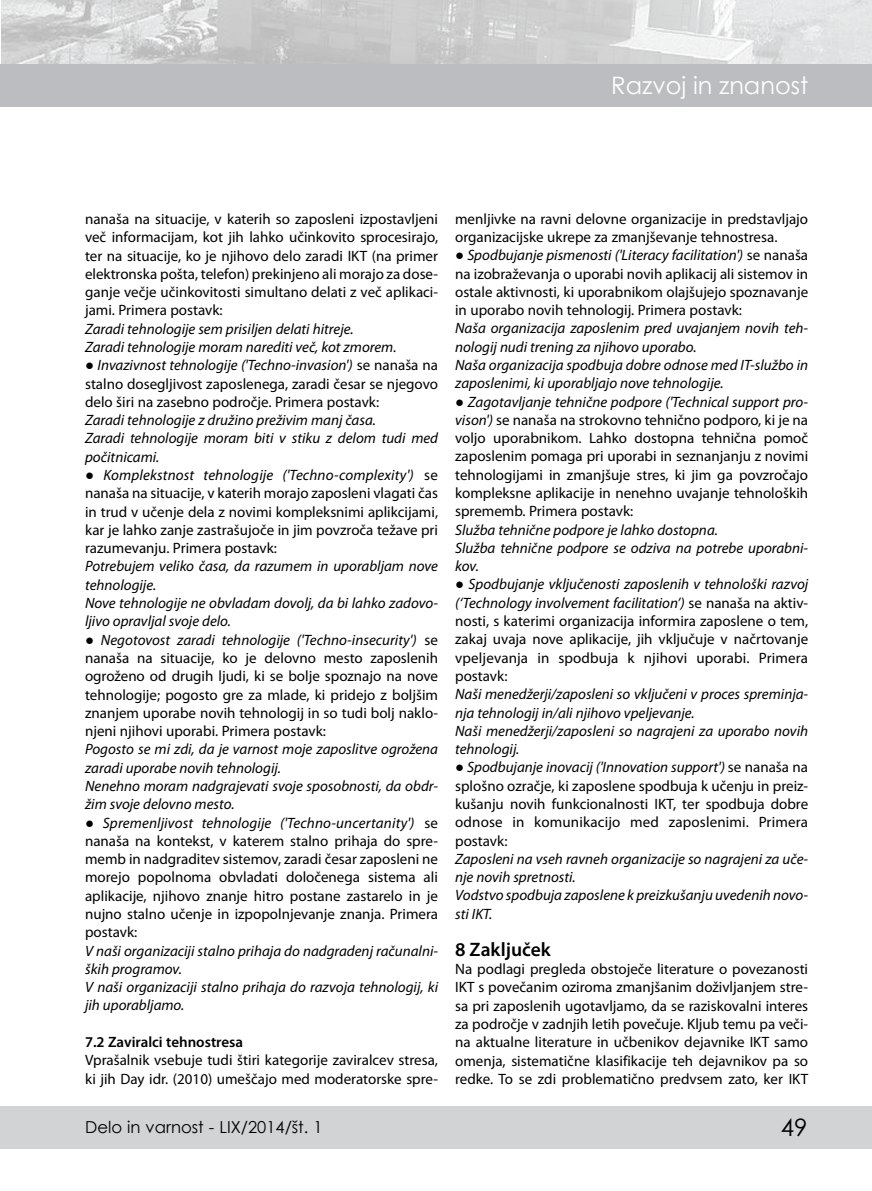
<style>
.page{position:relative;width:872px;height:1191px;background:#fff}
.page>*{position:absolute;margin:0;border:0;box-sizing:border-box;transform-origin:0 0}
.t1{font:24px "Century Gothic";color:#fff}
.t2{font:24px "Century Gothic";color:#000}
.t3{font:600 19.5px "Myriad Pro";color:#000}
.t4{font:16.5px "Century Gothic";color:#000}
.t5{font:15px/18.3px "Myriad Pro";color:#000;text-align:justify}
.t6{font:italic 15px/18.3px "Myriad Pro";color:#000}
.t7{font:600 15px "Myriad Pro";color:#000}
.s1{font-family:"Times New Roman";font-weight:700}
.s2{font-style:italic}
</style>
<div class="page">
<div style="left:0;top:1106px;width:872px;height:42px;background:#d1d3d4"></div>
<img style="left:1px;top:0;width:871px;height:64px">
<div style="left:0;top:64px;width:872px;height:42px;background:#bcbdc0"></div>
<h1 class="t1" style="left:611px;top:69px;width:198px">Razvoj in znanost</h1>
<p class="t5" style="left:85px;top:209px;width:354px">nanaša na situacije, v katerih so zaposleni izpostavljeni več informacijam, kot jih lahko učinkovito sprocesirajo, ter na situacije, ko je njihovo delo zaradi IKT (na primer elektronska pošta, telefon) prekinjeno ali morajo za dose&shy;ganje večje učinkovitosti simultano delati z več aplikaci&shy;jami. Primera postavk:</p>
<p class="t6" style="left:85px;top:319px;width:313px">Zaradi tehnologije sem prisiljen delati hitreje.<br>Zaradi tehnologije moram narediti več, kot zmorem.</p>
<p class="t5" style="left:85px;top:356px;width:354px"><span class="s1">●</span> <span class="s2">Invazivnost tehnologije ('Techno-invasion')</span> se nanaša na stalno dosegljivost zaposlenega, zaradi česar se njegovo delo širi na zasebno področje. Primera postavk:</p>
<p class="t6" style="left:85px;top:411px;width:354px">Zaradi tehnologije z družino preživim manj časa.<br>Zaradi tehnologije moram biti v stiku z delom tudi med počitnicami.</p>
<p class="t5" style="left:85px;top:465px;width:354px"><span class="s1">●</span> <span class="s2">Komplekstnost tehnologije ('Techno-complexity')</span> se nanaša na situacije, v katerih morajo zaposleni vlagati čas in trud v učenje dela z novimi kompleksnimi aplikcijami, kar je lahko zanje zastrašujoče in jim povzroča težave pri razumevanju. Primera postavk:</p>
<p class="t6" style="left:85px;top:557px;width:354px">Potrebujem veliko časa, da razumem in uporabljam nove tehnologije.<br>Nove tehnologije ne obvladam dovolj, da bi lahko zadovo&shy;ljivo opravljal svoje delo.</p>
<p class="t5" style="left:85px;top:630px;width:354px"><span class="s1">●</span> <span class="s2">Negotovost zaradi tehnologije ('Techno-insecurity')</span> se nanaša na situacije, ko je delovno mesto zaposlenih ogroženo od drugih ljudi, ki se bolje spoznajo na nove tehnologije; pogosto gre za mlade, ki pridejo z boljšim znanjem uporabe novih tehnologij in so tudi bolj naklo&shy;njeni njihovi uporabi. Primera postavk:</p>
<p class="t6" style="left:85px;top:740px;width:354px">Pogosto se mi zdi, da je varnost moje zaposlitve ogrožena zaradi uporabe novih tehnologij.<br>Nenehno moram nadgrajevati svoje sposobnosti, da obdr&shy;žim svoje delovno mesto.</p>
<p class="t5" style="left:85px;top:813px;width:354px"><span class="s1">●</span> <span class="s2">Spremenljivost tehnologije ('Techno-uncertanity')</span> se nanaša na kontekst, v katerem stalno prihaja do spre&shy;memb in nadgraditev sistemov, zaradi česar zaposleni ne morejo popolnoma obvladati določenega sistema ali aplikacije, njihovo znanje hitro postane zastarelo in je nujno stalno učenje in izpopolnjevanje znanja. Primera postavk:</p>
<p class="t6" style="left:85px;top:941px;width:354px">V naši organizaciji stalno prihaja do nadgradenj računalni&shy;ških programov.<br>V naši organizaciji stalno prihaja do razvoja tehnologij, ki jih uporabljamo.</p>
<p class="t7" style="left:85px;top:1032px;width:160px">7.2 Zaviralci tehnostresa</p>
<p class="t5" style="left:85px;top:1051px;width:354px">Vprašalnik vsebuje tudi štiri kategorije zaviralcev stresa, ki jih Day idr. (2010) umeščajo med moderatorske spre-</p>
<p class="t5" style="left:455px;top:209px;width:354px">menljivke na ravni delovne organizacije in predstavljajo organizacijske ukrepe za zmanjševanje tehnostresa.</p>
<p class="t5" style="left:455px;top:246px;width:354px"><span class="s1">●</span> <span class="s2">Spodbujanje pismenosti ('Literacy facilitation')</span> se nanaša na izobraževanja o uporabi novih aplikacij ali sistemov in ostale aktivnosti, ki uporabnikom olajšujejo spoznavanje in uporabo novih tehnologij. Primera postavk:</p>
<p class="t6" style="left:455px;top:319px;width:354px">Naša organizacija zaposlenim pred uvajanjem novih teh&shy;nologij nudi trening za njihovo uporabo.<br>Naša organizacija spodbuja dobre odnose med IT-službo in zaposlenimi, ki uporabljajo nove tehnologije.</p>
<p class="t5" style="left:455px;top:392px;width:354px"><span class="s1">●</span> <span class="s2">Zagotavljanje tehnične podpore ('Technical support pro&shy;vison')</span> se nanaša na strokovno tehnično podporo, ki je na voljo uporabnikom. Lahko dostopna tehnična pomoč zaposlenim pomaga pri uporabi in seznanjanju z novimi tehnologijami in zmanjšuje stres, ki jim ga povzročajo kompleksne aplikacije in nenehno uvajanje tehnoloških sprememb. Primera postavk:</p>
<p class="t6" style="left:455px;top:520px;width:354px">Služba tehnične podpore je lahko dostopna.<br>Služba tehnične podpore se odziva na potrebe uporabni&shy;kov.</p>
<p class="t5" style="left:455px;top:575px;width:354px"><span class="s1">●</span> <span class="s2">Spodbujanje vključenosti zaposlenih v tehnološki razvoj (‘Technology involvement facilitation’)</span> se nanaša na aktiv&shy;nosti, s katerimi organizacija informira zaposlene o tem, zakaj uvaja nove aplikacije, jih vključuje v načrtovanje vpeljevanja in spodbuja k njihovi uporabi. Primera postavk:</p>
<p class="t6" style="left:455px;top:685px;width:354px">Naši menedžerji/zaposleni so vključeni v proces spreminja&shy;nja tehnologij in/ali njihovo vpeljevanje.<br>Naši menedžerji/zaposleni so nagrajeni za uporabo novih tehnologij.</p>
<p class="t5" style="left:455px;top:758px;width:354px"><span class="s1">●</span> <span class="s2">Spodbujanje inovacij ('Innovation support')</span> se nanaša na splošno ozračje, ki zaposlene spodbuja k učenju in preiz&shy;kušanju novih funkcionalnosti IKT, ter spodbuja dobre odnose in komunikacijo med zaposlenimi. Primera postavk:</p>
<p class="t6" style="left:455px;top:849px;width:354px">Zaposleni na vseh ravneh organizacije so nagrajeni za uče&shy;nje novih spretnosti.<br>Vodstvo spodbuja zaposlene k preizkušanju uvedenih novo&shy;sti IKT.</p>
<h2 class="t3" style="left:455px;top:937px;width:97px">8 Zaključek</h2>
<p class="t5" style="left:455px;top:959px;width:354px">Na podlagi pregleda obstoječe literature o povezanosti IKT s povečanim oziroma zmanjšanim doživljanjem stre&shy;sa pri zaposlenih ugotavljamo, da se raziskovalni interes za področje v zadnjih letih povečuje. Kljub temu pa veči&shy;na aktualne literature in učbenikov dejavnike IKT samo omenja, sistematične klasifikacije teh dejavnikov pa so redke. To se zdi problematično predvsem zato, ker IKT</p>
<p class="t4" style="left:85px;top:1115px;width:239px">Delo in varnost - LIX/2014/št. 1</p>
<h1 class="t2" style="left:780px;top:1110px;width:28px">49</h1>
</div>
